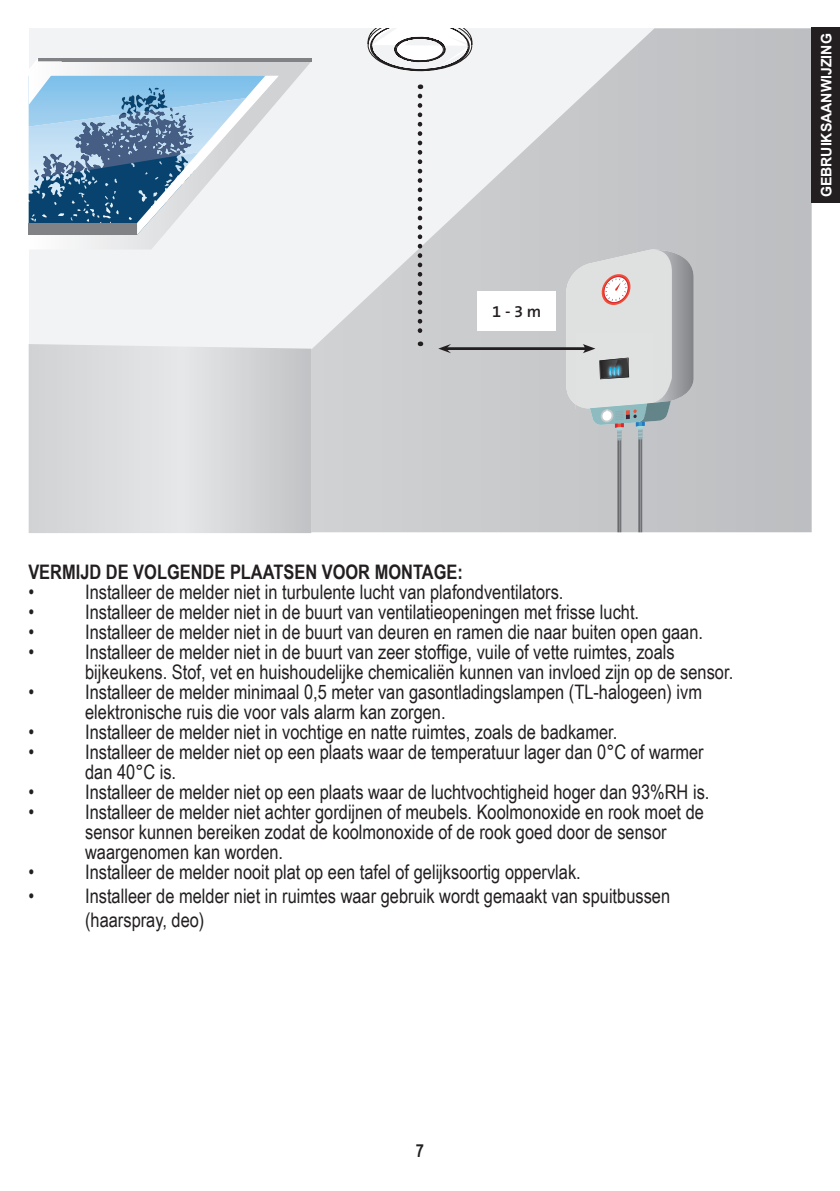
<style>
.page{position:relative;width:840px;height:1191px;background:#fff}
.page>*{position:absolute;margin:0;border:0;box-sizing:border-box;transform-origin:0 0}
.t1{font:20px/20px "Arial Narrow";color:#231f20}
.t2{font:700 20px "Arial Narrow";color:#231f20}
.t3{font:700 18px "Arial Narrow";color:#231f20}
.t4{font:600 16.6px "The Sans B W6";color:#231f20}
.t5{font:700 14.4px "Arial";color:#fff}
</style>
<div class="page">
<div style="left:29px;top:28px;width:782px;height:504px;background:#f2f3f4"></div>
<svg style="left:311px;top:28px;width:500px;height:504px"></svg>
<svg style="left:29px;top:344px;width:282px;height:189px"></svg>
<div style="left:616px;top:430px;width:5px;height:10px;background:#90abb1"></div>
<svg style="left:617px;top:440px;width:4px;height:92px"></svg>
<svg style="left:638px;top:439px;width:3px;height:93px"></svg>
<svg style="left:29px;top:61px;width:282px;height:188px"></svg>
<hr style="left:38px;top:58px;width:273px;height:3px;background:#808285">
<svg style="left:29px;top:59px;width:249px;height:176px"></svg>
<svg style="left:417px;top:96px;width:5px;height:250px"></svg>
<hr style="left:445px;top:347px;width:142px;height:3px;background:#231f20">
<svg style="left:438px;top:344px;width:13px;height:9px"></svg>
<svg style="left:566px;top:247px;width:128px;height:191px;background:#c7c9ca"></svg>
<div style="left:477px;top:292px;width:78px;height:39px;background:#fff"></div>
<svg style="left:368px;top:28px;width:103px;height:44px"></svg>
<div style="left:811px;top:28px;width:28px;height:175px;background:#231f20"></div>
<p class="t4" style="left:492px;top:301px;width:51px">1 - 3 m</p>
<p class="t5" style="left:816px;top:197px;width:165px;rotate:-90deg">GEBRUIKSAANWIJZING</p>
<p class="t2" style="left:28px;top:557px;width:436px">VERMIJD DE VOLGENDE PLAATSEN VOOR MONTAGE:</p>
<p class="t1" style="left:28px;top:581px;width:7px">•</p>
<p class="t1" style="left:85px;top:581px;width:479px">Installeer de melder niet in turbulente lucht van plafondventilators.</p>
<p class="t1" style="left:28px;top:601px;width:7px">•</p>
<p class="t1" style="left:85px;top:601px;width:555px">Installeer de melder niet in de buurt van ventilatieopeningen met frisse lucht.</p>
<p class="t1" style="left:28px;top:621px;width:7px">•</p>
<p class="t1" style="left:85px;top:621px;width:619px">Installeer de melder niet in de buurt van deuren en ramen die naar buiten open gaan.</p>
<p class="t1" style="left:28px;top:641px;width:7px">•</p>
<p class="t1" style="left:85px;top:641px;width:590px">Installeer de melder niet in de buurt van zeer stoffige, vuile of vette ruimtes, zoals</p>
<p class="t1" style="left:85px;top:661px;width:649px">bijkeukens. Stof, vet en huishoudelijke chemicaliën kunnen van invloed zijn op de sensor.</p>
<p class="t1" style="left:28px;top:681px;width:7px">•</p>
<p class="t1" style="left:85px;top:681px;width:618px">Installeer de melder minimaal 0,5 meter van gasontladingslampen (TL-halogeen) ivm elektronische ruis die voor vals alarm kan zorgen.</p>
<p class="t1" style="left:28px;top:721px;width:7px">•</p>
<p class="t1" style="left:85px;top:721px;width:533px">Installeer de melder niet in vochtige en natte ruimtes, zoals de badkamer.</p>
<p class="t1" style="left:28px;top:741px;width:7px">•</p>
<p class="t1" style="left:85px;top:741px;width:619px">Installeer de melder niet op een plaats waar de temperatuur lager dan 0°C of warmer dan 40°C is.</p>
<p class="t1" style="left:28px;top:781px;width:7px">•</p>
<p class="t1" style="left:85px;top:781px;width:625px">Installeer de melder niet op een plaats waar de luchtvochtigheid hoger dan 93%RH is.</p>
<p class="t1" style="left:28px;top:801px;width:7px">•</p>
<p class="t1" style="left:85px;top:801px;width:620px">Installeer de melder niet achter gordijnen of meubels. Koolmonoxide en rook moet de</p>
<p class="t1" style="left:85px;top:821px;width:582px">sensor kunnen bereiken zodat de koolmonoxide of de rook goed door de sensor</p>
<p class="t1" style="left:85px;top:841px;width:199px">waargenomen kan worden.</p>
<p class="t1" style="left:28px;top:861px;width:7px">•</p>
<p class="t1" style="left:85px;top:861px;width:497px">Installeer de melder nooit plat op een tafel of gelijksoortig oppervlak.</p>
<p class="t1" style="left:28px;top:885px;width:7px">•</p>
<p class="t1" style="left:85px;top:885px;width:586px">Installeer de melder niet in ruimtes waar gebruik wordt gemaakt van spuitbussen</p>
<p class="t1" style="left:85px;top:909px;width:121px">(haarspray, deo)</p>
<p class="t3" style="left:415px;top:1137px;width:10px">7</p>
</div>
